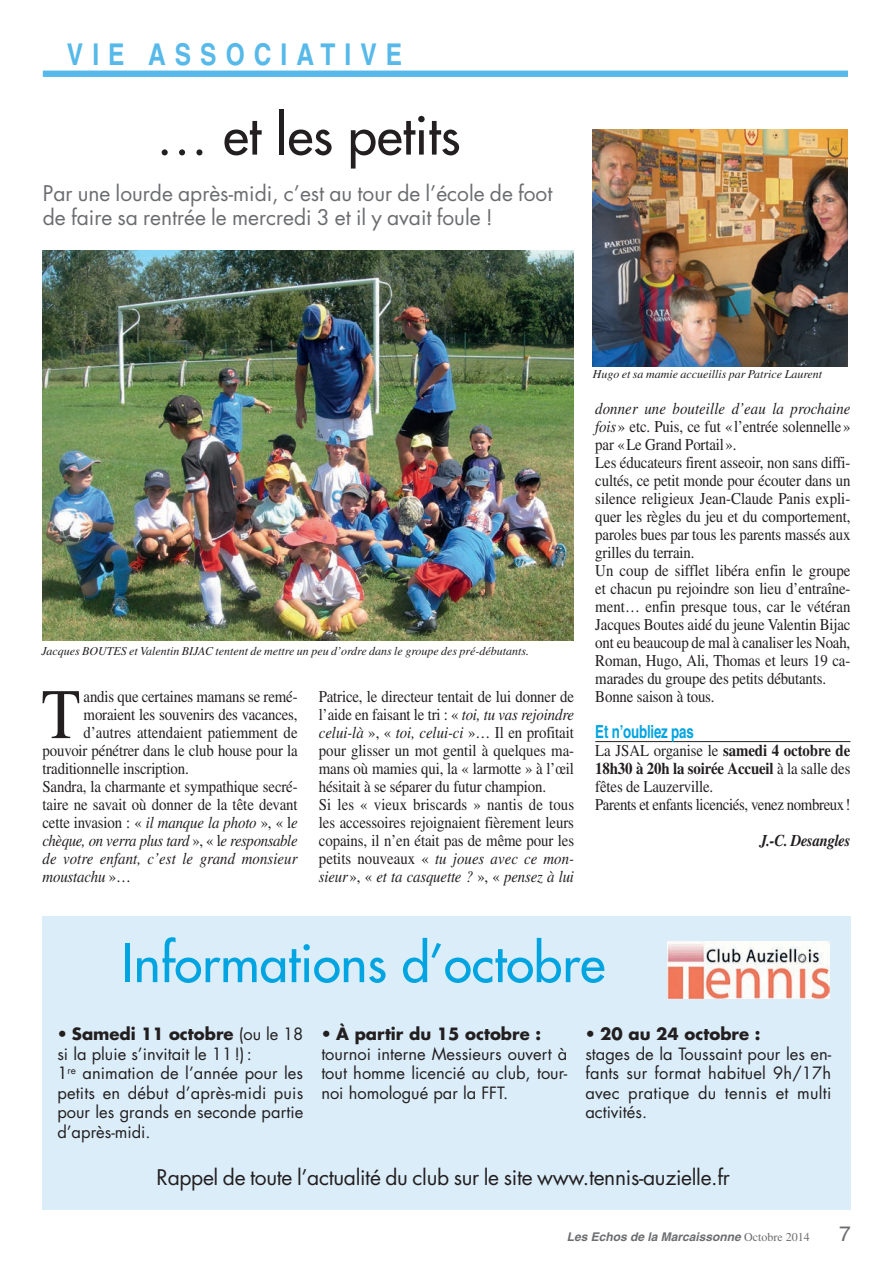
<style>
.page{position:relative;width:893px;height:1263px;background:#fff}
.page>*{position:absolute;margin:0;border:0;box-sizing:border-box;transform-origin:0 0}
.t1{font:70.95px "Times";color:#231f20;scale:.9 1}
.t2{font:52.05px "Futura";color:#231f20}
.t3{font:51px "Futura";color:#00a4e0}
.t4{font:700 condensed 30px "Helvetica";letter-spacing:.3em;color:#56b9e9}
.t5{font:21px/24px "Futura";color:#6c6d70}
.t6{font:21px "Futura";letter-spacing:-.015em;color:#231f20}
.t7{font:21px "Helvetica";color:#6c6d70}
.t8{font:700 condensed 18px "Helvetica";letter-spacing:-.01em;color:#00a4e0;scale:.9 1}
.t9{font:16.5px/18px "Times";letter-spacing:-.01em;color:#231f20;scale:.9 1}
.t10{font:16.5px/19.5px "Futura";color:#231f20}
.t11{font:italic 16.5px "Times";letter-spacing:-.01em;color:#231f20;scale:.9 1}
.t12{font:italic 700 16.5px "Times";letter-spacing:-.025em;color:#231f20;scale:.9 1}
.t13{font:italic 12px "Times";color:#231f20}
.t14{font:italic 700 12px "Helvetica";color:#6c6d70}
.s1{font-style:italic}
.s2{font-style:normal}
.s3{font-weight:700}
.s4{font-family:"Times";font-weight:400;font-style:normal}
</style>
<div class="page">
<div style="left:43px;top:71px;width:805px;height:6px;background:#56b9e9"></div>
<hr style="left:595px;top:741px;width:255px;height:1px;background:#231f20">
<div style="left:42px;top:916px;width:809px;height:294px;background:#daedf9"></div>
<img style="left:42px;top:250px;width:531px;height:390px">
<img style="left:668px;top:942px;width:161px;height:56px">
<img style="left:593px;top:129px;width:255px;height:238px">
<h3 class="t4" style="left:67px;top:36px;width:337px">VIE ASSOCIATIVE</h3>
<h2 class="t2" style="left:156px;top:101px;width:306px">… et les petits</h2>
<p class="t5" style="left:43px;top:182px;width:511px">Par une lourde après-midi, c’est au tour de l’école de foot de faire sa rentrée le mercredi 3 et il y avait foule !</p>
<p class="t13" style="left:41px;top:645px;width:489px">Jacques BOUTES et Valentin BIJAC tentent de mettre un peu d’ordre dans le groupe des pré-débutants.</p>
<h1 class="t1" style="left:41px;top:674px;width:45px">T</h1>
<p class="t9" style="left:84px;top:687px;width:239px">andis que certaines mamans se remé-</p>
<p class="t9" style="left:84px;top:705px;width:239px">moraient les souvenirs des vacances,</p>
<p class="t9" style="left:84px;top:723px;width:239px">d’autres attendaient patiemment de</p>
<p class="t9" style="left:43px;top:741px;width:285px">pouvoir pénétrer dans le club house pour la</p>
<p class="t9" style="left:43px;top:759px;width:164px">traditionnelle inscription.</p>
<p class="t9" style="left:43px;top:777px;width:285px">Sandra, la charmante et sympathique secré-</p>
<p class="t9" style="left:43px;top:795px;width:285px">taire ne savait où donner de la tête devant</p>
<p class="t9" style="left:43px;top:813px;width:285px">cette invasion : « <span class="s1">il manque la photo</span> », « l<span class="s1">e</span></p>
<p class="t11" style="left:43px;top:831px;width:285px">chèque, on verra plus tard <span class="s2">», « l</span>e responsable</p>
<p class="t11" style="left:43px;top:849px;width:285px">de votre enfant, c’est le grand monsieur</p>
<p class="t11" style="left:43px;top:867px;width:100px">moustachu <span class="s2">»…</span></p>
<p class="t9" style="left:319px;top:687px;width:285px">Patrice, le directeur tentait de lui donner de l’aide en faisant le tri : « <span class="s1">toi, tu vas rejoindre celui-là</span> », « <span class="s1">toi, celui-ci</span> »… Il en profitait pour glisser un mot gentil à quelques ma&shy;mans où mamies qui, la « larmotte » à l’œil hésitait à se séparer du futur champion.<br>Si les « vieux briscards » nantis de tous les accessoires rejoignaient fièrement leurs copains, il n’en était pas de même pour les petits nouveaux « <span class="s1">tu joues avec ce mon&shy;sieur</span>», « <span class="s1">et ta casquette ?</span> », « <span class="s1">pensez à lui</span></p>
<p class="t13" style="left:593px;top:368px;width:231px">Hugo et sa mamie accueillis par Patrice Laurent</p>
<p class="t9" style="left:595px;top:399px;width:285px"><span class="s1">donner une bouteille d’eau la prochaine fois</span>» etc. Puis, ce fut «l’entrée solennelle» par «Le Grand Portail».<br>Les éducateurs firent asseoir, non sans diffi&shy;cultés, ce petit monde pour écouter dans un silence religieux Jean-Claude Panis expli&shy;quer les règles du jeu et du comportement, paroles bues par tous les parents massés aux grilles du terrain.<br>Un coup de sifflet libéra enfin le groupe et chacun pu rejoindre son lieu d’entraîne&shy;ment… enfin presque tous, car le vétéran Jacques Boutes aidé du jeune Valentin Bijac ont eu beaucoup de mal à canaliser les Noah, Roman, Hugo, Ali, Thomas et leurs 19 ca&shy;marades du groupe des petits débutants.<br>Bonne saison à tous.</p>
<p class="t8" style="left:595px;top:721px;width:111px">Et n’oubliez pas</p>
<p class="t9" style="left:595px;top:741px;width:285px">La JSAL organise le <span class="s3">samedi 4 octobre de 18h30 à 20h la soirée Accueil</span> à la salle des fêtes de Lauzerville.<br>Parents et enfants licenciés, venez nombreux!</p>
<p class="t12" style="left:760px;top:831px;width:102px">J.-C. Desangles</p>
<h3 class="t3" style="left:122px;top:930px;width:485px">Informations d’octobre</h3>
<p class="t10" style="left:57px;top:1025px;width:247px">• <span class="s3">Samedi 11 octobre</span> (ou le 18 si la pluie s’invitait le 11!):<br>1<sup>re</sup> animation de l’année pour les petits en début d’après-midi puis pour les grands en seconde partie d’après-midi.</p>
<p class="t10" style="left:321px;top:1025px;width:247px">• <span class="s3">À partir du 15 octobre : </span>tournoi interne Messieurs ouvert à tout homme licencié au club, tour&shy;noi homologué par la FFT.</p>
<p class="t10" style="left:585px;top:1025px;width:247px">• <span class="s3">20 au 24 octobre :<br></span>stages de la Toussaint pour les en&shy;fants sur format habituel 9h/17h avec pratique du tennis et multi activités.</p>
<p class="t6" style="left:157px;top:1164px;width:575px">Rappel de toute l’actualité du club sur le site www.tennis-auzielle.fr</p>
<p class="t14" style="left:567px;top:1229px;width:245px">Les Echos de la Marcaissonne <span class="s4">Octobre 2014</span></p>
<p class="t7" style="left:839px;top:1221px;width:13px">7</p>
</div>
